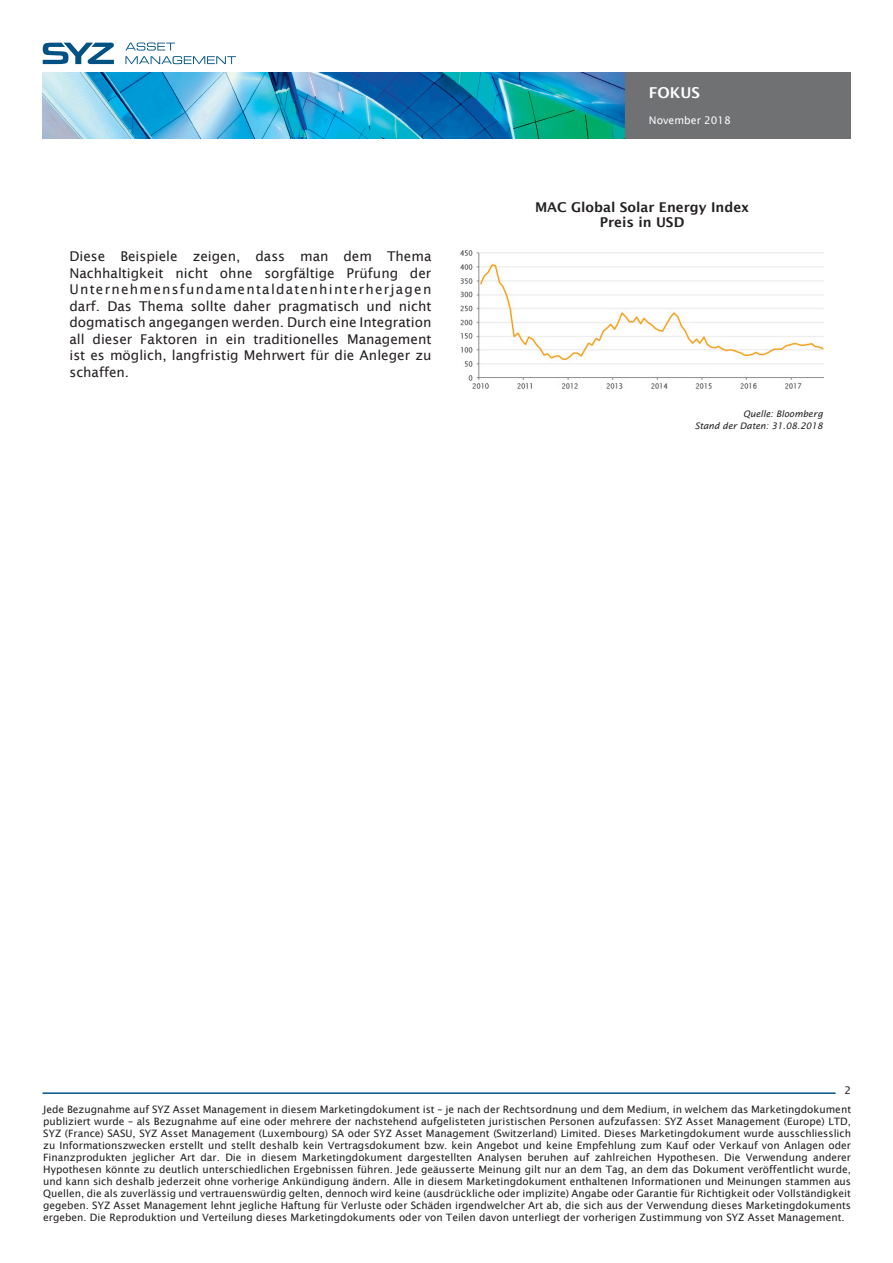
<style>
.page{position:relative;width:893px;height:1263px;background:#fff}
.page>*{position:absolute;margin:0;border:0;box-sizing:border-box;transform-origin:0 0}
.t1{font:600 15px "Lucida Sans";color:#fff}
.Texte_courant{font:13.5px/16.5px "Lucida Sans";color:#231f20;text-align:justify}
.Texte_courant-2{font:600 13.5px/15px "Lucida Sans";color:#231f20;text-align:center}
.t2{font:10.5px "Lucida Sans";color:#fff}
.t3{font:10.5px "Lucida Sans";color:#231f20}
.t4{font:10.2px/12px "Lucida Sans";color:#231f20;text-align:justify}
.Source_data{font:italic 9px "Lucida Sans";color:#231f20}
</style>
<div class="page">
<svg style="left:125px;top:43px;width:111px;height:21px"></svg>
<svg style="left:43px;top:43px;width:71px;height:21px"></svg>
<img style="left:43px;top:72px;width:807px;height:66px">
<hr style="left:43px;top:1092px;width:793px;height:2px;background:#005285">
<img style="left:460px;top:250px;width:364px;height:139px">
<h1 class="t1" style="left:649px;top:84px;width:53px">FOKUS</h1>
<p class="t2" style="left:649px;top:114px;width:83px">November 2018</p>
<p class="Texte_courant" style="left:69px;top:248px;width:364px">Diese Beispiele zeigen, dass man dem Thema Nachhaltigkeit nicht ohne sorgfältige Prüfung der Unternehmensfundamentaldatenhinterherjagen darf. Das Thema sollte daher pragmatisch und nicht dogmatisch angegangen werden. Durch eine Integration all dieser Faktoren in ein traditionelles Management ist es möglich, langfristig Mehrwert für die Anleger zu schaffen.</p>
<p class="Texte_courant-2" style="left:535px;top:200px;width:216px">MAC Global Solar Energy Index<br>Preis in USD</p>
<p class="Source_data" style="left:743px;top:408px;width:81px">Quelle: Bloomberg</p>
<p class="Source_data" style="left:695px;top:420px;width:130px">Stand der Daten: 31.08.2018</p>
<p class="t3" style="left:844px;top:1084px;width:8px">2</p>
<p class="t4" style="left:43px;top:1103px;width:809px">Jede Bezugnahme auf SYZ Asset Management in diesem Marketingdokument ist – je nach der Rechtsordnung und dem Medium, in welchem das Marketingdokument publiziert wurde – als Bezugnahme auf eine oder mehrere der nachstehend aufgelisteten juristischen Personen aufzufassen: SYZ Asset Management (Europe) LTD, SYZ (France) SASU, SYZ Asset Management (Luxembourg) SA oder SYZ Asset Management (Switzerland) Limited. Dieses Marketingdokument wurde ausschliesslich zu Informationszwecken erstellt und stellt deshalb kein Vertragsdokument bzw. kein Angebot und keine Empfehlung zum Kauf oder Verkauf von Anlagen oder Finanzprodukten jeglicher Art dar. Die in diesem Marketingdokument dargestellten Analysen beruhen auf zahlreichen Hypothesen. Die Verwendung anderer Hypothesen könnte zu deutlich unterschiedlichen Ergebnissen führen. Jede geäusserte Meinung gilt nur an dem Tag, an dem das Dokument veröffentlicht wurde, und kann sich deshalb jederzeit ohne vorherige Ankündigung ändern. Alle in diesem Marketingdokument enthaltenen Informationen und Meinungen stammen aus Quellen, die als zuverlässig und vertrauenswürdig gelten, dennoch wird keine (ausdrückliche oder implizite) Angabe oder Garantie für Richtigkeit oder Vollständigkeit gegeben. SYZ Asset Management lehnt jegliche Haftung für Verluste oder Schäden irgendwelcher Art ab, die sich aus der Verwendung dieses Marketingdokuments ergeben. Die Reproduktion und Verteilung dieses Marketingdokuments oder von Teilen davon unterliegt der vorherigen Zustimmung von SYZ Asset Management.</p>
</div>
